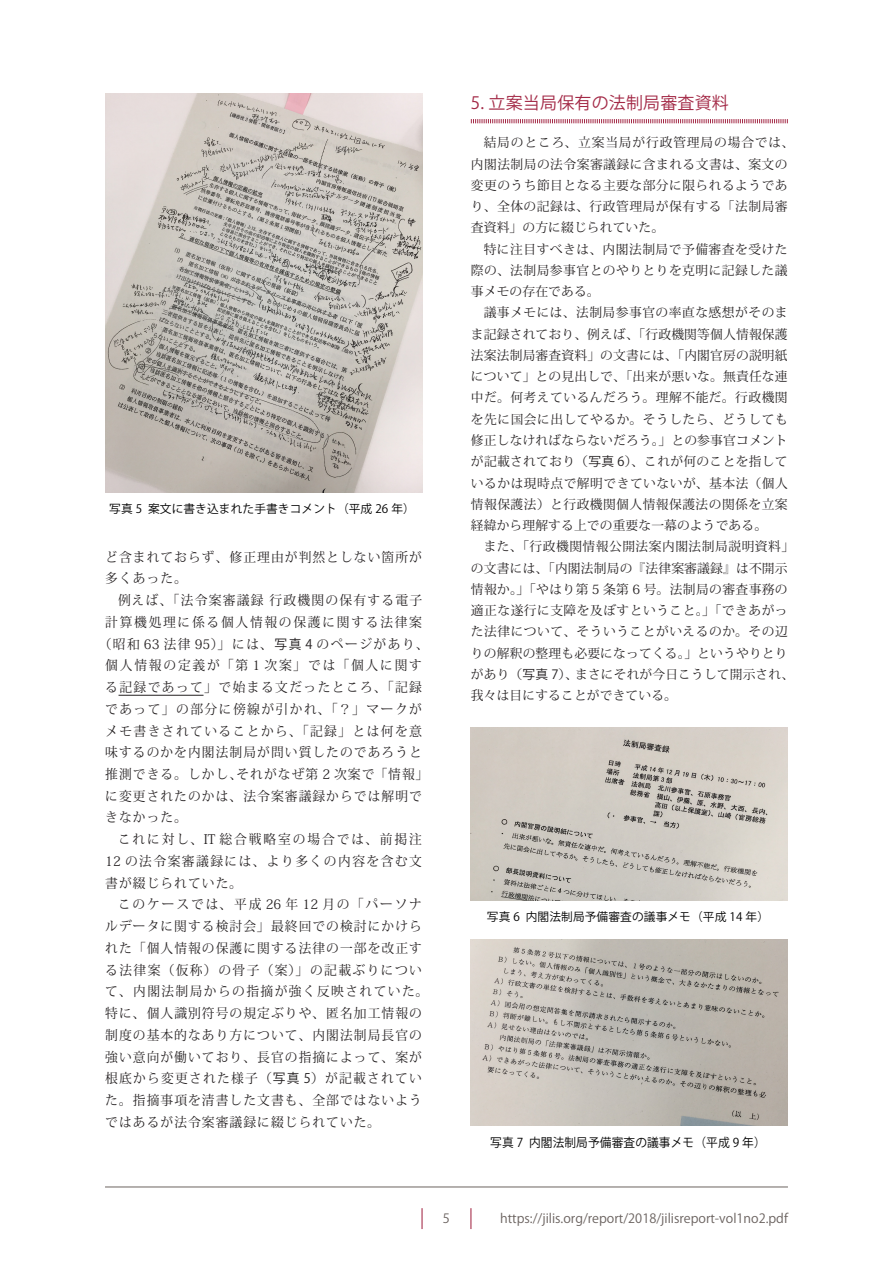
<style>
.page{position:relative;width:893px;height:1263px;background:#fff}
.page>*{position:absolute;margin:0;border:0;box-sizing:border-box;transform-origin:0 0}
.小見出し{font:16.95px "Koz Go Pr 6 N";letter-spacing:.01em;color:#a32946}
.本文{font:13.2px/21.8px "Koz Min Pr 6 N";letter-spacing:.085em;color:#231f20;scale:.96 1}
.本文-2{font:13.2px "Koz Min Pr 6 N";letter-spacing:.115em;color:#231f20;scale:.96 1}
.本文-3{font:13.2px "Koz Min Pr 6 N";letter-spacing:.11em;color:#231f20;scale:.96 1}
.本文-4{font:13.2px "Koz Min Pr 6 N";letter-spacing:.135em;color:#231f20;scale:.96 1}
.本文-5{font:13.2px "Koz Min Pr 6 N";letter-spacing:.14em;color:#231f20;scale:.96 1}
.本文-6{font:12.75px/21.3px "Koz Min Pr 6 N";letter-spacing:.035em;color:#231f20}
.t1{font:12.75px "Koz Go Pr 6 N";color:#6b6360}
.キャプション{font:12.3px "Koz Go Pr 6 N";letter-spacing:.01em;color:#000;scale:.95 1}
.キャプション-2{font:11.7px "Koz Go Pr 6 N";letter-spacing:.01em;color:#000}
.s1{font-family:"Koz Go Pr 6 N"}
.s2{font-size:12.75px}
</style>
<div class="page">
<hr style="left:105px;top:1187px;width:683px;height:1px;background:#6b6360">
<hr style="left:421px;top:1208px;width:2px;height:21px;background:#a32946">
<svg style="left:470px;top:1208px;width:1px;height:21px"></svg>
<hr style="left:119px;top:695px;width:85px;height:1px;background:#231f20">
<svg style="left:471px;top:119px;width:317px;height:4px"></svg>
<img style="left:105px;top:94px;width:317px;height:398px">
<img style="left:471px;top:727px;width:317px;height:173px">
<img style="left:471px;top:940px;width:317px;height:186px">
<p class="キャプション-2" style="left:109px;top:502px;width:307px">写真 5 案文に書き込まれた手書きコメント（平成 26 年）</p>
<p class="本文" style="left:105px;top:546px;width:331px">ど含まれておらず、修正理由が判然としない箇所が多くあった。</p>
<p class="本文" style="left:118px;top:590px;width:318px">例えば、「法令案審議録 行政機関の保有する電子</p>
<p class="本文-4" style="left:105px;top:614px;width:331px">計算機処理に係る個人情報の保護に関する法律案</p>
<p class="本文-2" style="left:99px;top:636px;width:345px">（昭和 63 法律 95）」には、<span class="s1">写真 4</span> のページがあり、</p>
<p class="本文-5" style="left:105px;top:658px;width:331px">個人情報の定義が「第 1 次案」では「個人に関す</p>
<p class="本文-3" style="left:105px;top:680px;width:331px">る記録であって」で始まる文だったところ、「記録</p>
<p class="本文-2" style="left:105px;top:701px;width:331px">であって」の部分に傍線が引かれ、「？」マークが</p>
<p class="本文-3" style="left:105px;top:723px;width:331px">メモ書きされていることから、「記録」とは何を意</p>
<p class="本文" style="left:105px;top:742px;width:331px">味するのかを内閣法制局が問い質したのであろうと</p>
<p class="本文" style="left:105px;top:763px;width:338px">推測できる。しかし、それがなぜ第 2 次案で「情報」</p>
<p class="本文" style="left:105px;top:785px;width:331px">に変更されたのかは、法令案審議録からでは解明で</p>
<p class="本文" style="left:105px;top:807px;width:86px">きなかった。</p>
<p class="本文" style="left:105px;top:829px;width:332px;text-align:justify;text-indent:13px">これに対し、IT 総合戦略室の場合では、前掲注12 の法令案審議録には、より多くの内容を含む文書が綴じられていた。</p>
<p class="本文" style="left:105px;top:894px;width:338px;text-indent:13px">このケースでは、平成 26 年 12 月の「パーソナルデータに関する検討会」最終回での検討にかけられた「個人情報の保護に関する法律の一部を改正する法律案（仮称）の骨子（案）」の記載ぶりについて、内閣法制局からの指摘が強く反映されていた。特に、個人識別符号の規定ぶりや、匿名加工情報の制度の基本的なあり方について、内閣法制局長官の強い意向が働いており、長官の指摘によって、案が根底から変更された様子（<span class="s1">写真 5</span>）が記載されていた。指摘事項を清書した文書も、全部ではないようではあるが法令案審議録に綴じられていた<span class="s2">。</span></p>
<p class="小見出し" style="left:471px;top:93px;width:259px">5. 立案当局保有の法制局審査資料</p>
<p class="本文-6" style="left:471px;top:132px;width:325px;text-indent:13px">結局のところ、立案当局が行政管理局の場合では、内閣法制局の法令案審議録に含まれる文書は、案文の変更のうち節目となる主要な部分に限られるようであり、全体の記録は、行政管理局が保有する「法制局審査資料」の方に綴じられていた。</p>
<p class="本文-6" style="left:471px;top:239px;width:318px;text-align:justify;text-indent:13px">特に注目すべきは、内閣法制局で予備審査を受けた際の、法制局参事官とのやりとりを克明に記録した議事メモの存在である。</p>
<p class="本文-6" style="left:471px;top:302px;width:318px;text-align:justify;text-indent:13px">議事メモには、法制局参事官の率直な感想がそのまま記録されており、例えば、「行政機関等個人情報保護法案法制局審査資料」の文書には、「内閣官房の説明紙について」との見出しで、「出来が悪いな。無責任な連中だ。何考えているんだろう。理解不能だ。行政機関を先に国会に出してやるか。そうしたら、どうしても修正しなければならないだろう。」との参事官コメントが記載されており（<span class="s1">写真 6</span>）、これが何のことを指しているかは現時点で解明できていないが、基本法（個人情報保護法）と行政機関個人情報保護法の関係を立案経緯から理解する上での重要な一幕のようである。</p>
<p class="本文-6" style="left:471px;top:536px;width:325px;text-indent:13px">また、「行政機関情報公開法案内閣法制局説明資料」の文書には、「内閣法制局の『法律案審議録』は不開示情報か。」「やはり第 5 条第 6 号。法制局の審査事務の適正な遂行に支障を及ぼすということ。」「できあがった法律について、そういうことがいえるのか。その辺りの解釈の整理も必要になってくる。」というやりとりがあり（<span class="s1">写真 7</span>）、まさにそれが今日こうして開示され、我々は目にすることができている。</p>
<p class="キャプション-2" style="left:487px;top:910px;width:284px">写真 6 内閣法制局予備審査の議事メモ（平成 14 年）</p>
<p class="キャプション" style="left:490px;top:1136px;width:291px">写真 7 内閣法制局予備審査の議事メモ（平成 9 年）</p>
<p class="t1" style="left:443px;top:1211px;width:9px">5</p>
<p class="t1" style="left:500px;top:1211px;width:289px">https://jilis.org/report/2018/jilisreport-vol1no2.pdf</p>
</div>
